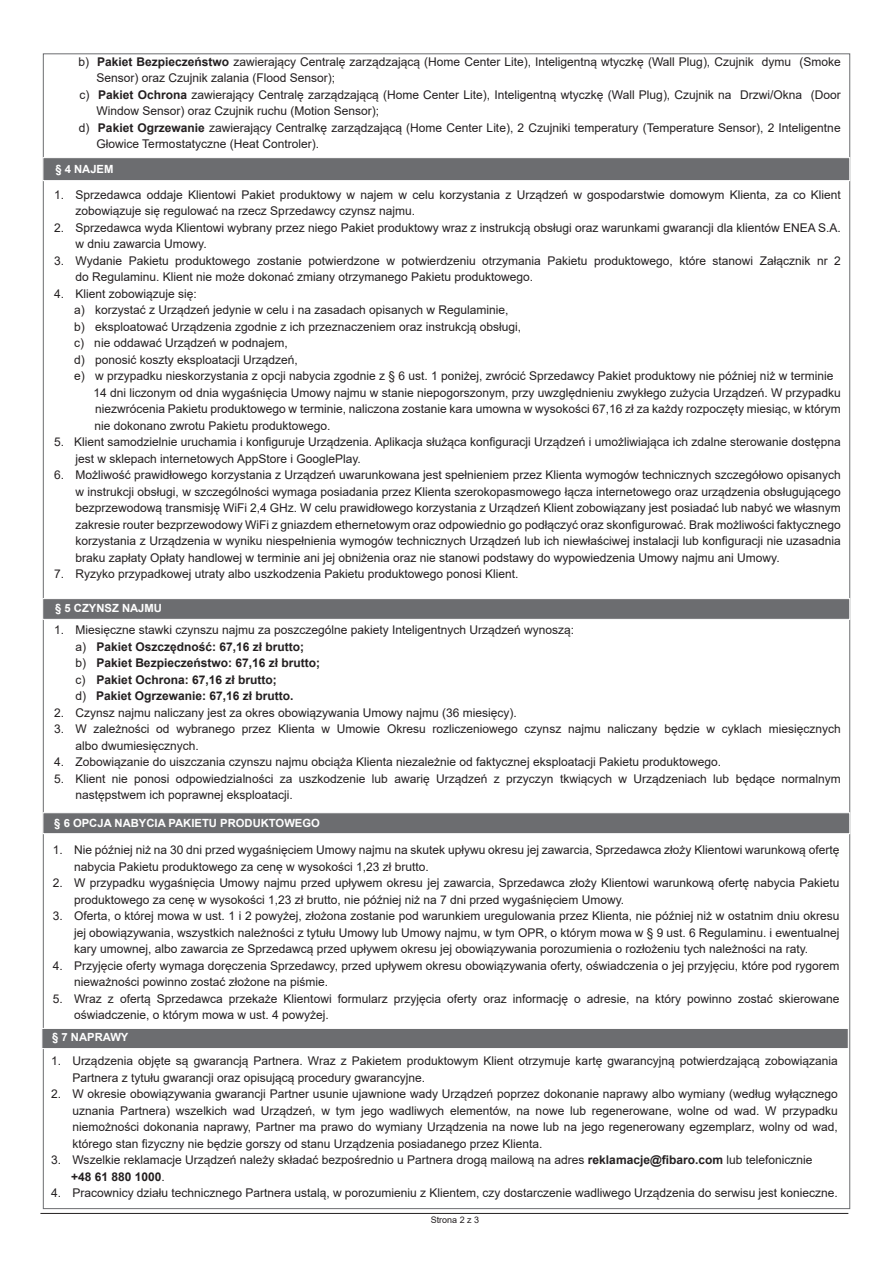
<style>
.page{position:relative;width:893px;height:1263px;background:#fff}
.page>*{position:absolute;margin:0;border:0;box-sizing:border-box;transform-origin:0 0}
.t1{font:12px/16.5px "Arial";color:#231f20}
.t2{font:700 12px/16.5px "Arial";color:#231f20}
.t3{font:700 11.25px "Arial";color:#fff}
.t4{font:9px "Arial";color:#231f20}
.s1{font-weight:700}
.s2{font-weight:400}
</style>
<div class="page">
<div style="left:42px;top:598px;width:808px;height:22px;background:#6c6d70;border:1px solid #fff"></div>
<hr style="left:40px;top:1213px;width:808px;height:1px;background:#231f20">
<div style="left:43px;top:157px;width:807px;height:24px;background:#6c6d70;border:1px solid #fff"></div>
<div style="left:43px;top:812px;width:807px;height:22px;background:#6c6d70;border:1px solid #fff"></div>
<div style="left:41px;top:1028px;width:808px;height:21px;background:#6c6d70;border:1px solid #fff"></div>
<p class="t1" style="left:78px;top:53px;width:764px">b) <span class="s1">Pakiet Bezpieczeństwo</span> zawierający Centralę zarządzającą (Home Center Lite), Inteligentną wtyczkę (Wall Plug), Czujnik dymu (Smoke</p>
<p class="t1" style="left:97px;top:70px;width:240px">Sensor) oraz Czujnik zalania (Flood Sensor);</p>
<p class="t1" style="left:80px;top:86px;width:762px">c) <span class="s1">Pakiet Ochrona</span> zawierający Centralę zarządzającą (Home Center Lite), Inteligentną wtyczkę (Wall Plug), Czujnik na Drzwi/Okna (Door</p>
<p class="t1" style="left:97px;top:103px;width:284px">Window Sensor) oraz Czujnik ruchu (Motion Sensor);</p>
<p class="t1" style="left:79px;top:119px;width:763px">d) <span class="s1">Pakiet Ogrzewanie</span> zawierający Centralkę zarządzającą (Home Center Lite), 2 Czujniki temperatury (Temperature Sensor), 2 Inteligentne</p>
<p class="t1" style="left:97px;top:136px;width:224px">Głowice Termostatyczne (Heat Controler).</p>
<p class="t3" style="left:55px;top:161px;width:60px">§ 4 NAJEM</p>
<p class="t1" style="left:76px;top:186px;width:767px;text-indent:-21px">1. Sprzedawca oddaje Klientowi Pakiet produktowy w najem w celu korzystania z Urządzeń w gospodarstwie domowym Klienta, za co Klient zobowiązuje się regulować na rzecz Sprzedawcy czynsz najmu.</p>
<p class="t1" style="left:76px;top:219px;width:767px;text-indent:-21px">2. Sprzedawca wyda Klientowi wybrany przez niego Pakiet produktowy wraz z instrukcją obsługi oraz warunkami gwarancji dla klientów ENEA S.A. w dniu zawarcia Umowy.</p>
<p class="t1" style="left:76px;top:252px;width:767px;text-indent:-21px">3. Wydanie Pakietu produktowego zostanie potwierdzone w potwierdzeniu otrzymania Pakietu produktowego, które stanowi Załącznik nr 2 do Regulaminu. Klient nie może dokonać zmiany otrzymanego Pakietu produktowego.</p>
<p class="t1" style="left:54px;top:285px;width:144px">4. Klient zobowiązuje się:</p>
<p class="t1" style="left:74px;top:301px;width:436px">a) korzystać z Urządzeń jedynie w celu i na zasadach opisanych w Regulaminie,</p>
<p class="t1" style="left:74px;top:318px;width:448px">b) eksploatować Urządzenia zgodnie z ich przeznaczeniem oraz instrukcją obsługi,</p>
<p class="t1" style="left:74px;top:334px;width:215px">c) nie oddawać Urządzeń w podnajem,</p>
<p class="t1" style="left:74px;top:351px;width:225px">d) ponosić koszty eksploatacji Urządzeń,</p>
<p class="t1" style="left:74px;top:367px;width:760px">e) w przypadku nieskorzystania z opcji nabycia zgodnie z § 6 ust. 1 poniżej, zwrócić Sprzedawcy Pakiet produktowy nie później niż w terminie</p>
<p class="t1" style="left:94px;top:384px;width:749px">14 dni liczonym od dnia wygaśnięcia Umowy najmu w stanie niepogorszonym, przy uwzględnieniu zwykłego zużycia Urządzeń. W przypadku</p>
<p class="t1" style="left:95px;top:400px;width:747px">niezwrócenia Pakietu produktowego w terminie, naliczona zostanie kara umowna w wysokości 67,16 zł za każdy rozpoczęty miesiąc, w którym</p>
<p class="t1" style="left:94px;top:417px;width:238px">nie dokonano zwrotu Pakietu produktowego.</p>
<p class="t1" style="left:76px;top:433px;width:767px;text-indent:-21px">5. Klient samodzielnie uruchamia i konfiguruje Urządzenia. Aplikacja służąca konfiguracji Urządzeń i umożliwiająca ich zdalne sterowanie dostępna jest w sklepach internetowych AppStore i GooglePlay.</p>
<p class="t1" style="left:76px;top:466px;width:767px;text-align:justify;text-indent:-21px">6. Możliwość prawidłowego korzystania z Urządzeń uwarunkowana jest spełnieniem przez Klienta wymogów technicznych szczegółowo opisanych w instrukcji obsługi, w szczególności wymaga posiadania przez Klienta szerokopasmowego łącza internetowego oraz urządzenia obsługującego bezprzewodową transmisję WiFi 2,4 GHz. W celu prawidłowego korzystania z Urządzeń Klient zobowiązany jest posiadać lub nabyć we własnym zakresie router bezprzewodowy WiFi z gniazdem ethernetowym oraz odpowiednio go podłączyć oraz skonfigurować. Brak możliwości faktycznego korzystania z Urządzenia w wyniku niespełnienia wymogów technicznych Urządzeń lub ich niewłaściwej instalacji lub konfiguracji nie uzasadnia braku zapłaty Opłaty handlowej w terminie ani jej obniżenia oraz nie stanowi podstawy do wypowiedzenia Umowy najmu ani Umowy.</p>
<p class="t1" style="left:54px;top:565px;width:466px">7. Ryzyko przypadkowej utraty albo uszkodzenia Pakietu produktowego ponosi Klient.</p>
<p class="t3" style="left:55px;top:600px;width:108px">§ 5 CZYNSZ NAJMU</p>
<p class="t2" style="left:75px;top:622px;width:500px;text-indent:-21px"><span class="s2">1. Miesięczne stawki czynszu najmu za poszczególne pakiety Inteligentnych Urządzeń wynoszą: a)</span> Pakiet Oszczędność: 67,16 zł brutto;<br><span class="s2">b)</span> Pakiet Bezpieczeństwo: 67,16 zł brutto;<br><span class="s2">c)</span> Pakiet Ochrona: 67,16 zł brutto;<br><span class="s2">d)</span> Pakiet Ogrzewanie: 67,16 zł brutto.</p>
<p class="t1" style="left:54px;top:704px;width:464px">2. Czynsz najmu naliczany jest za okres obowiązywania Umowy najmu (36 miesięcy).</p>
<p class="t1" style="left:75px;top:721px;width:767px;text-indent:-21px">3. W zależności od wybranego przez Klienta w Umowie Okresu rozliczeniowego czynsz najmu naliczany będzie w cyklach miesięcznych albo dwumiesięcznych.</p>
<p class="t1" style="left:54px;top:754px;width:668px">4. Zobowiązanie do uiszczania czynszu najmu obciąża Klienta niezależnie od faktycznej eksploatacji Pakietu produktowego.</p>
<p class="t1" style="left:75px;top:770px;width:767px;text-indent:-21px">5. Klient nie ponosi odpowiedzialności za uszkodzenie lub awarię Urządzeń z przyczyn tkwiących w Urządzeniach lub będące normalnym następstwem ich poprawnej eksploatacji.</p>
<p class="t3" style="left:54px;top:815px;width:267px">§ 6 OPCJA NABYCIA PAKIETU PRODUKTOWEGO</p>
<p class="t1" style="left:74px;top:842px;width:767px;text-indent:-21px">1. Nie później niż na 30 dni przed wygaśnięciem Umowy najmu na skutek upływu okresu jej zawarcia, Sprzedawca złoży Klientowi warunkową ofertę nabycia Pakietu produktowego za cenę w wysokości 1,23 zł brutto.</p>
<p class="t1" style="left:74px;top:875px;width:767px;text-indent:-21px">2. W przypadku wygaśnięcia Umowy najmu przed upływem okresu jej zawarcia, Sprzedawca złoży Klientowi warunkową ofertę nabycia Pakietu produktowego za cenę w wysokości 1,23 zł brutto, nie później niż na 7 dni przed wygaśnięciem Umowy.</p>
<p class="t1" style="left:74px;top:908px;width:767px;text-align:justify;text-indent:-21px">3. Oferta, o której mowa w ust. 1 i 2 powyżej, złożona zostanie pod warunkiem uregulowania przez Klienta, nie później niż w ostatnim dniu okresu jej obowiązywania, wszystkich należności z tytułu Umowy lub Umowy najmu, w tym OPR, o którym mowa w § 9 ust. 6 Regulaminu. i ewentualnej kary umownej, albo zawarcia ze Sprzedawcą przed upływem okresu jej obowiązywania porozumienia o rozłożeniu tych należności na raty.</p>
<p class="t1" style="left:74px;top:957px;width:767px;text-indent:-21px">4. Przyjęcie oferty wymaga doręczenia Sprzedawcy, przed upływem okresu obowiązywania oferty, oświadczenia o jej przyjęciu, które pod rygorem nieważności powinno zostać złożone na piśmie.</p>
<p class="t1" style="left:74px;top:990px;width:767px;text-indent:-21px">5. Wraz z ofertą Sprzedawca przekaże Klientowi formularz przyjęcia oferty oraz informację o adresie, na który powinno zostać skierowane oświadczenie, o którym mowa w ust. 4 powyżej.</p>
<p class="t3" style="left:52px;top:1029px;width:78px">§ 7 NAPRAWY</p>
<p class="t1" style="left:72px;top:1052px;width:767px;text-indent:-21px">1. Urządzenia objęte są gwarancją Partnera. Wraz z Pakietem produktowym Klient otrzymuje kartę gwarancyjną potwierdzającą zobowiązania<br>Partnera z tytułu gwarancji oraz opisującą procedury gwarancyjne.</p>
<p class="t1" style="left:72px;top:1085px;width:767px;text-align:justify;text-indent:-21px">2. W okresie obowiązywania gwarancji Partner usunie ujawnione wady Urządzeń poprzez dokonanie naprawy albo wymiany (według wyłącznego uznania Partnera) wszelkich wad Urządzeń, w tym jego wadliwych elementów, na nowe lub regenerowane, wolne od wad. W przypadku niemożności dokonania naprawy, Partner ma prawo do wymiany Urządzenia na nowe lub na jego regenerowany egzemplarz, wolny od wad, którego stan fizyczny nie będzie gorszy od stanu Urządzenia posiadanego przez Klienta.</p>
<p class="t1" style="left:71px;top:1151px;width:743px;text-indent:-20px">3. Wszelkie reklamacje Urządzeń należy składać bezpośrednio u Partnera drogą mailową na adres <span class="s1">reklamacje@fibaro.com</span> lub telefonicznie <span class="s1">+48 61 880 1000</span>.</p>
<p class="t1" style="left:51px;top:1184px;width:788px">4. Pracownicy działu technicznego Partnera ustalą, w porozumieniu z Klientem, czy dostarczenie wadliwego Urządzenia do serwisu jest konieczne.</p>
<p class="t4" style="left:431px;top:1214px;width:50px">Strona 2 z 3</p>
</div>
